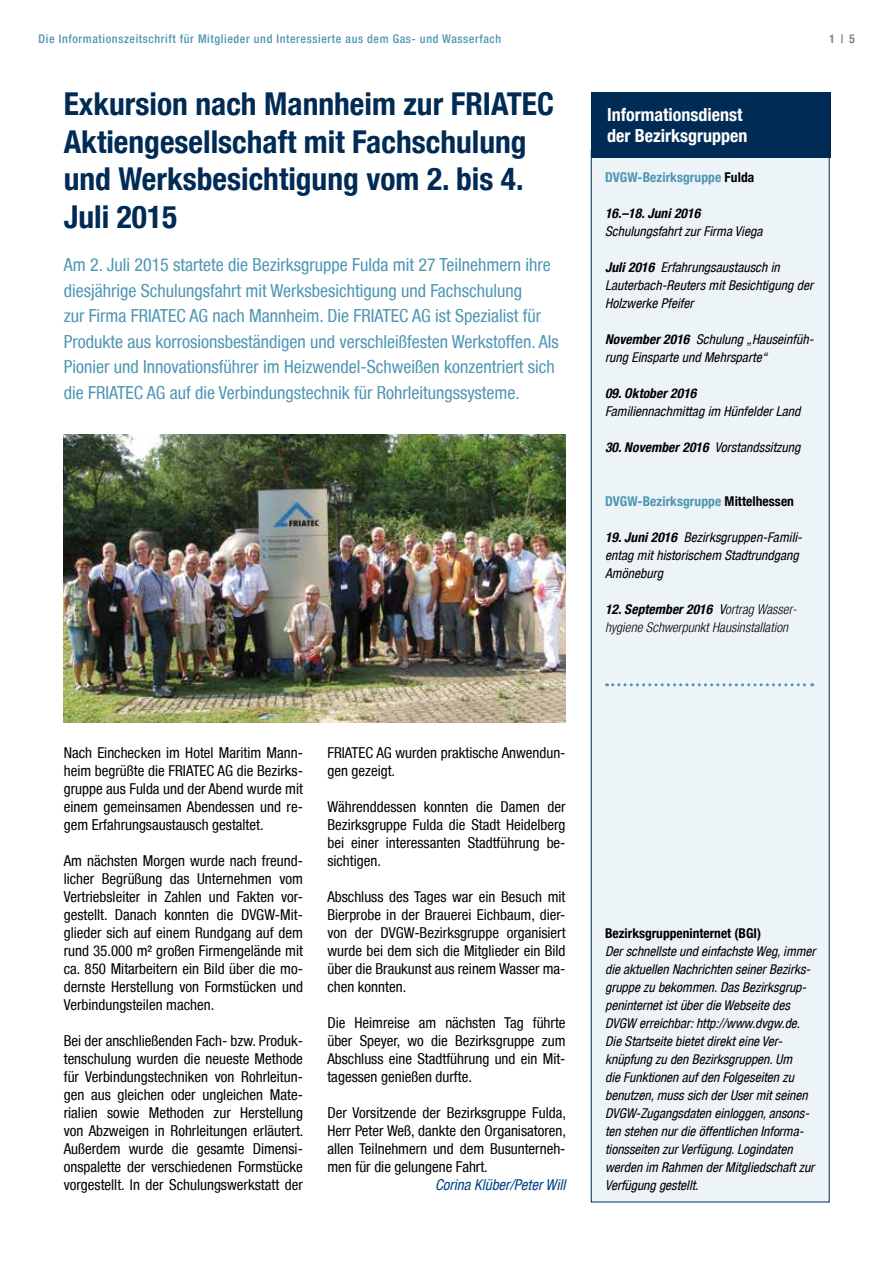
<style>
.page{position:relative;width:893px;height:1263px;background:#fff}
.page>*{position:absolute;margin:0;border:0;box-sizing:border-box;transform-origin:0 0}
.t1{font:700 condensed 31.5px/37.8px "Helvetica Neue LT";color:#002b55}
.t2{font:condensed 18px/25.5px "Helvetica Neue LT";color:#4e96b3}
.t3{font:700 condensed 18px/21.6px "Helvetica Neue LT";color:#fff}
.t4{font:condensed 15px/18px "Helvetica Neue LT";color:#000;text-align:justify}
.t5{font:italic condensed 15px "Helvetica Neue LT";color:#004687}
.t6{font:italic condensed 13.5px/18px "Helvetica Neue LT";color:#000}
.t7{font:italic 300 condensed 13.5px/18px "Helvetica Neue LT";letter-spacing:.005em;color:#000}
.t8{font:700 condensed 13.5px "Helvetica Neue LT";letter-spacing:.005em;color:#4e96b3}
.t9{font:italic 700 condensed 13.5px "Helvetica Neue LT";letter-spacing:.005em;color:#000}
.t10{font:700 condensed 13.5px "Helvetica Neue LT";color:#000}
.t11{font:500 condensed 12px "Helvetica Neue LT";letter-spacing:.05em;color:#4e96b3}
.t12{font:500 condensed 12px "Helvetica Neue LT";color:#707172}
.s1{color:#000}
.s2{font-weight:700}
.s3{font-weight:400}
</style>
<div class="page">
<div style="left:591px;top:150px;width:238px;height:1052px;background:#edf4f8;border:1px solid #002b55"></div>
<div style="left:591px;top:92px;width:240px;height:66px;background:#002b55"></div>
<svg style="left:607px;top:683px;width:206px;height:3px"></svg>
<img style="left:64px;top:434px;width:502px;height:288px">
<p class="t11" style="left:39px;top:31px;width:464px">Die Informationszeitschrift für Mitglieder und Interessierte aus dem Gas- und Wasserfach</p>
<p class="t12" style="left:829px;top:31px;width:27px">1 | 5</p>
<h1 class="t1" style="left:64px;top:84px;width:492px">Exkursion nach Mannheim zur FRIATEC<br>Aktiengesellschaft mit Fachschulung und Werksbesichtigung vom 2. bis 4.<br>Juli 2015</h1>
<p class="t2" style="left:64px;top:252px;width:496px">Am 2. Juli 2015 startete die Bezirksgruppe Fulda mit 27 Teilnehmern ihre diesjährige Schulungsfahrt mit Werksbesichtigung und Fachschulung<br>zur Firma FRIATEC AG nach Mannheim. Die FRIATEC AG ist Spezialist für Produkte aus korrosionsbeständigen und verschleißfesten Werkstoffen. Als Pionier und Innovationsführer im Heizwendel-Schweißen konzentriert sich die FRIATEC AG auf die Verbindungstechnik für Rohrleitungssysteme.</p>
<p class="t3" style="left:607px;top:103px;width:142px">Informationsdienst der Bezirksgruppen</p>
<p class="t8" style="left:605px;top:169px;width:151px">DVGW-Bezirksgruppe <span class="s1">Fulda</span></p>
<p class="t9" style="left:605px;top:205px;width:97px">16.–18. Juni 2016</p>
<p class="t6" style="left:605px;top:222px;width:159px">Schulungsfahrt zur Firma Viega</p>
<p class="t6" style="left:605px;top:258px;width:209px"><span class="s2">Juli 2016</span> Erfahrungsaustausch in<br>Lauterbach-Reuters mit Besichtigung der<br>Holzwerke Pfeifer</p>
<p class="t6" style="left:605px;top:330px;width:210px"><span class="s2">November 2016</span> Schulung „Hauseinfüh&shy;rung Einsparte und Mehrsparte“</p>
<p class="t9" style="left:605px;top:385px;width:93px">09. Oktober 2016</p>
<p class="t6" style="left:605px;top:402px;width:197px">Familiennachmittag im Hünfelder Land</p>
<p class="t6" style="left:605px;top:438px;width:197px"><span class="s2">30. November 2016</span> Vorstandssitzung</p>
<p class="t8" style="left:605px;top:493px;width:190px">DVGW-Bezirksgruppe <span class="s1">Mittelhessen</span></p>
<p class="t6" style="left:605px;top:528px;width:199px"><span class="s2">19. Juni 2016</span> Bezirksgruppen-Famili&shy;entag mit historischem Stadtrundgang<br>Amöneburg</p>
<p class="t7" style="left:605px;top:600px;width:193px"><span class="s2">12. September 2016</span> <span class="s3">V</span>ortrag Wasser&shy;hygiene Schwerpunkt Hausinstallation</p>
<p class="t4" style="left:64px;top:744px;width:241px">Nach Einchecken im Hotel Maritim Mann&shy;heim begrüßte die FRIATEC AG die Bezirks&shy;gruppe aus Fulda und der Abend wurde mit einem gemeinsamen Abendessen und re&shy;gem Erfahrungsaustausch gestaltet.</p>
<p class="t4" style="left:64px;top:852px;width:241px">Am nächsten Morgen wurde nach freund&shy;licher Begrüßung das Unternehmen vom Vertriebsleiter in Zahlen und Fakten vor&shy;gestellt. Danach konnten die DVGW-Mit&shy;glieder sich auf einem Rundgang auf dem rund 35.000 m² großen Firmengelände mit ca. 850 Mitarbeitern ein Bild über die mo&shy;dernste Herstellung von Formstücken und Verbindungsteilen machen.</p>
<p class="t4" style="left:64px;top:1032px;width:241px">Bei der anschließenden Fach- bzw. Produk&shy;tenschulung wurden die neueste Methode für Verbindungstechniken von Rohrleitun&shy;gen aus gleichen oder ungleichen Mate&shy;rialien sowie Methoden zur Herstellung von Abzweigen in Rohrleitungen erläutert.<br>Außerdem wurde die gesamte Dimensi&shy;onspalette der verschiedenen Formstücke vorgestellt. In der Schulungswerkstatt der</p>
<p class="t4" style="left:327px;top:744px;width:240px">FRIATEC AG wurden praktische Anwendun&shy;gen gezeigt.</p>
<p class="t4" style="left:327px;top:798px;width:240px">Währenddessen konnten die Damen der Bezirksgruppe Fulda die Stadt Heidelberg bei einer interessanten Stadtführung be&shy;sichtigen.</p>
<p class="t4" style="left:327px;top:888px;width:240px">Abschluss des Tages war ein Besuch mit Bierprobe in der Brauerei Eichbaum, dier&shy;von der DVGW-Bezirksgruppe organisiert wurde bei dem sich die Mitglieder ein Bild über die Braukunst aus reinem Wasser ma&shy;chen konnten.</p>
<p class="t4" style="left:327px;top:1014px;width:240px">Die Heimreise am nächsten Tag führte über Speyer, wo die Bezirksgruppe zum Abschluss eine Stadtführung und ein Mit&shy;tagessen genießen durfte.</p>
<p class="t4" style="left:327px;top:1104px;width:240px">Der Vorsitzende der Bezirksgruppe Fulda, Herr Peter Weß, dankte den Organisatoren, allen Teilnehmern und dem Busunterneh&shy;men für die gelungene Fahrt.</p>
<p class="t5" style="left:435px;top:1176px;width:132px">Corina Klüber/Peter Will</p>
<p class="t10" style="left:605px;top:925px;width:157px">Bezirksgruppeninternet (BGI)</p>
<p class="t6" style="left:605px;top:942px;width:212px">Der schnellste und einfachste Weg, immer die aktuellen Nachrichten seiner Bezirks&shy;gruppe zu bekommen. Das Bezirksgrup&shy;peninternet ist über die Webseite des DVGW erreichbar: http://www.dvgw.de.<br>Die Startseite bietet direkt eine Ver&shy;knüpfung zu den Bezirksgruppen. Um<br>die Funktionen auf den Folgeseiten zu benutzen, muss sich der User mit seinen DVGW-Zugangsdaten einloggen, ansons&shy;ten stehen nur die öffentlichen Informa&shy;tionsseiten zur Verfügung. Logindaten werden im Rahmen der Mitgliedschaft zur Verfügung gestellt.</p>
</div>
